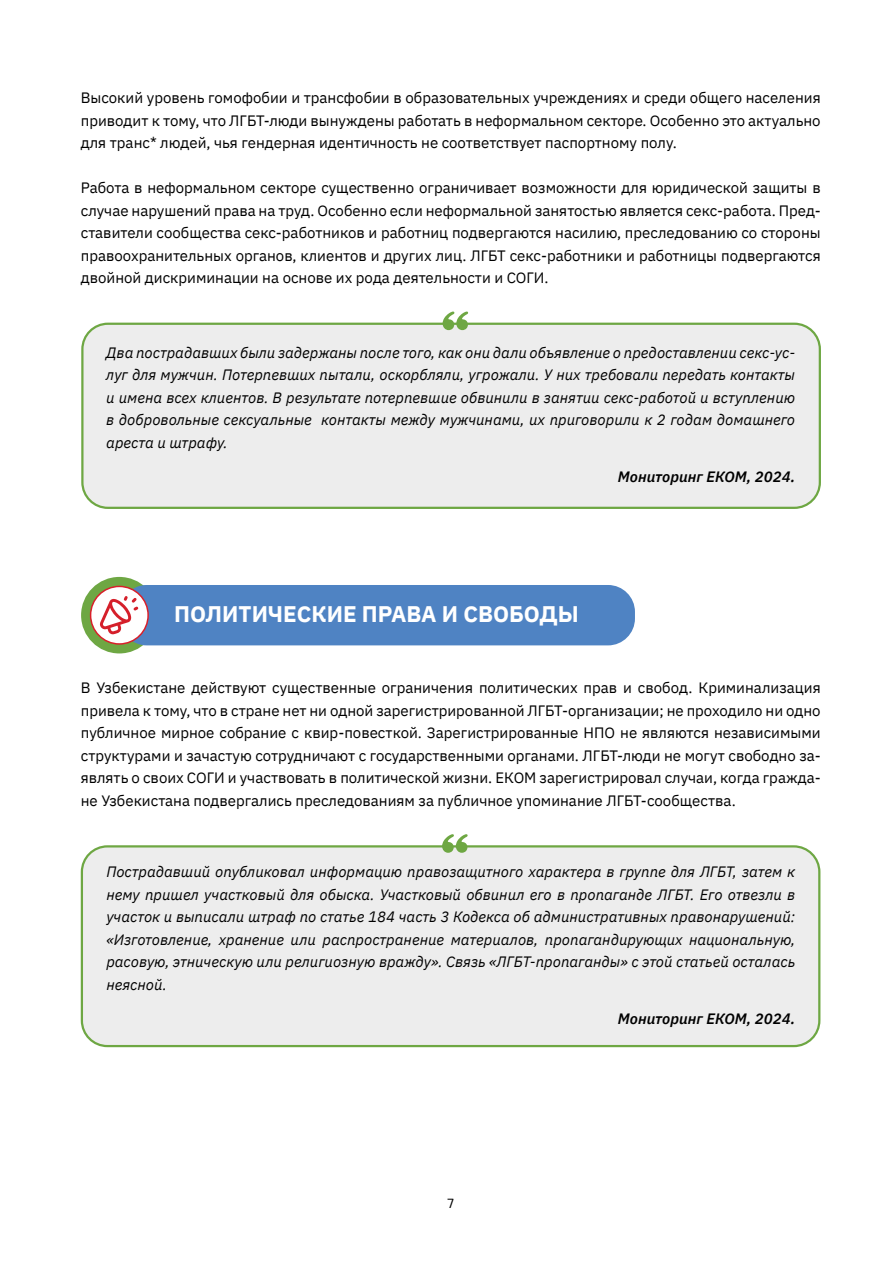
<style>
.page{position:relative;width:893px;height:1263px;background:#fff}
.page>*{position:absolute;margin:0;border:0;box-sizing:border-box;transform-origin:0 0}
.t1{font:700 22.5px "IBM Plex Sans";color:#fff}
.t2{font:15px/22.5px "IBM Plex Sans";color:#000;text-align:justify}
.t3{font:italic 15px/22.5px "IBM Plex Sans";color:#000;text-align:justify}
.t4{font:italic 600 15px "IBM Plex Sans";color:#000}
.t5{font:13.5px "Exo 2";color:#000}
</style>
<div class="page">
<div style="left:82px;top:324px;width:738px;height:184px;background:#ededed;border-radius:26px"></div>
<div style="left:81px;top:323px;width:740px;height:186px;border:2px solid #6ea743;border-radius:26px"></div>
<svg style="left:443px;top:312px;width:25px;height:18px"></svg>
<div style="left:82px;top:846px;width:737px;height:200px;background:#ededed;border-radius:26px"></div>
<div style="left:81px;top:845px;width:739px;height:202px;border:2px solid #6ea743;border-radius:26px"></div>
<div style="left:81px;top:577px;width:77px;height:76px;background:#6ea743;border-radius:50%"></div>
<div style="left:120px;top:585px;width:515px;height:60px;background:#4f83c3;border-radius:27px"></div>
<div style="left:91px;top:586px;width:57px;height:58px;background:#fff;border-radius:50%"></div>
<div style="left:90px;top:586px;width:59px;height:59px;border:2px solid #d91f2a;border-radius:50%"></div>
<svg style="left:442px;top:834px;width:26px;height:19px"></svg>
<svg style="left:100px;top:596px;width:38px;height:39px"></svg>
<p class="t2" style="left:81px;top:85px;width:741px">Высокий уровень гомофобии и трансфобии в образовательных учреждениях и среди общего населения приводит к тому, что ЛГБТ-люди вынуждены работать в неформальном секторе. Особенно это актуально для транс* людей, чья гендерная идентичность не соответствует паспортному полу.</p>
<p class="t2" style="left:81px;top:175px;width:741px">Работа в неформальном секторе существенно ограничивает возможности для юридической защиты в случае нарушений права на труд. Особенно если неформальной занятостью является секс-работа. Пред&shy;ставители сообщества секс-работников и работниц подвергаются насилию, преследованию со стороны правоохранительных органов, клиентов и других лиц. ЛГБТ секс-работники и работницы подвергаются двойной дискриминации на основе их рода деятельности и СОГИ.</p>
<p class="t3" style="left:106px;top:340px;width:690px">Два пострадавших были задержаны после того, как они дали объявление о предоставлении секс-ус&shy;луг для мужчин. Потерпевших пытали, оскорбляли, угрожали. У них требовали передать контакты и имена всех клиентов. В результате потерпевшие обвинили в занятии секс-работой и вступлению в добровольные сексуальные контакты между мужчинами, их приговорили к 2 годам домашнего ареста и штрафу.</p>
<p class="t4" style="left:618px;top:465px;width:179px">Мониторинг ЕКОМ, 2024.</p>
<h1 class="t1" style="left:174px;top:596px;width:406px">ПОЛИТИЧЕСКИЕ ПРАВА И СВОБОДЫ</h1>
<p class="t2" style="left:81px;top:675px;width:741px">В Узбекистане действуют существенные ограничения политических прав и свобод. Криминализация привела к тому, что в стране нет ни одной зарегистрированной ЛГБТ-организации; не проходило ни одно публичное мирное собрание с квир-повесткой. Зарегистрированные НПО не являются независимыми структурами и зачастую сотрудничают с государственными органами. ЛГБТ-люди не могут свободно за&shy;являть о своих СОГИ и участвовать в политической жизни. ЕКОМ зарегистрировал случаи, когда гражда&shy;не Узбекистана подвергались преследованиям за публичное упоминание ЛГБТ-сообщества.</p>
<p class="t3" style="left:106px;top:860px;width:690px">Пострадавший опубликовал информацию правозащитного характера в группе для ЛГБТ, затем к нему пришел участковый для обыска. Участковый обвинил его в пропаганде ЛГБТ. Его отвезли в участок и выписали штраф по статье 184 часть 3 Кодекса об административных правонарушений: «Изготовление, хранение или распространение материалов, пропагандирующих национальную, расовую, этническую или религиозную вражду». Связь «ЛГБТ-пропаганды» с этой статьей осталась неясной.</p>
<p class="t4" style="left:618px;top:1007px;width:179px">Мониторинг ЕКОМ, 2024.</p>
<p class="t5" style="left:447px;top:1195px;width:8px">7</p>
</div>
